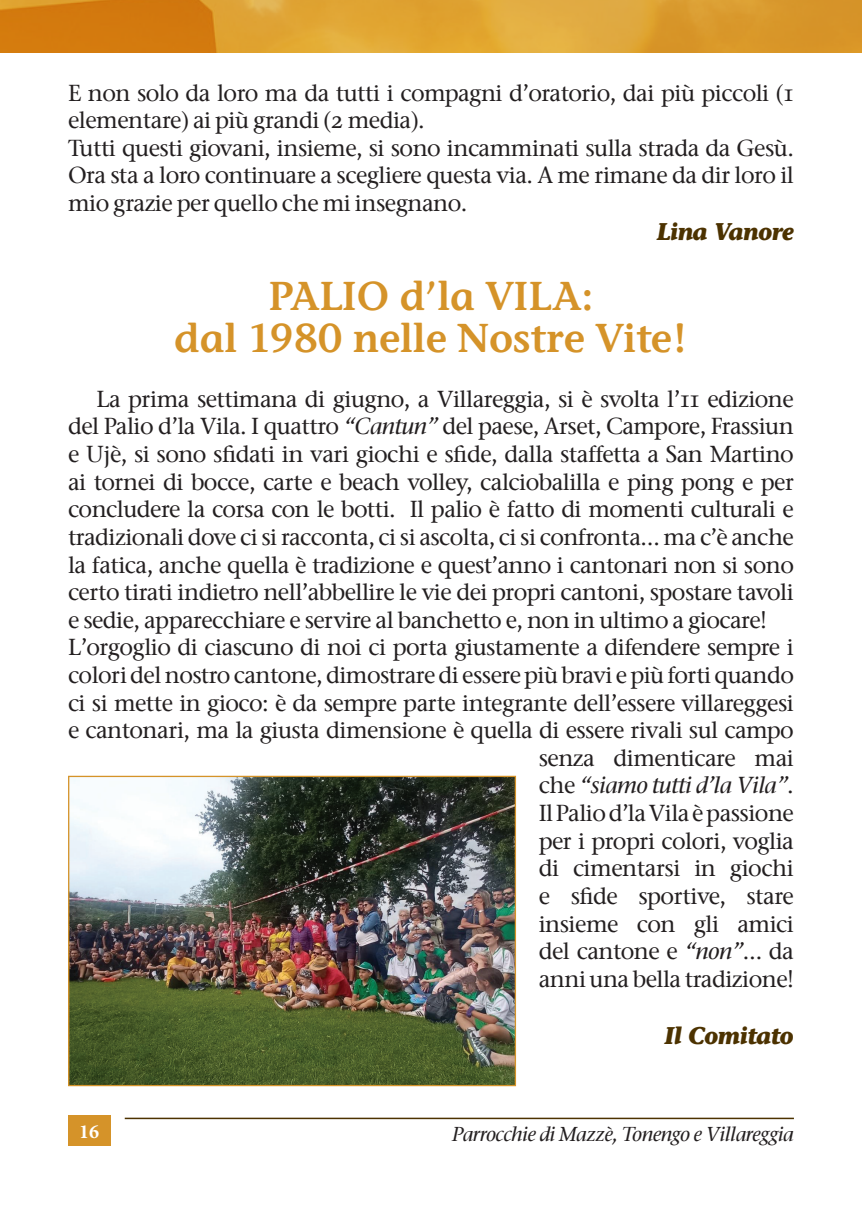
<style>
.page{position:relative;width:862px;height:1214px;background:#fff}
.page>*{position:absolute;margin:0;border:0;box-sizing:border-box;transform-origin:0 0}
.t1{font:40px/42px "Stone Inf Sem ITC Semi";color:#d59329;text-align:center}
.t2{font:italic 700 24px "Stone Inf OSITC";letter-spacing:-.025em;color:#4c3200}
.t3{font:500 23px/27.6px "Stone Serif OSITC";letter-spacing:-.025em;color:#231f20}
.t4{font:italic 500 23px "Stone Serif ITC";letter-spacing:-.025em;color:#231f20}
.t5{font:italic 500 20px "Stone Serif ITC";letter-spacing:-.025em;color:#231f20}
.t6{font:700 20px "Minion Pro";color:#fff}
.s1{font-family:"Stone Serif ITC";font-style:italic}
.s2{font-family:"Stone Serif OSITC";font-style:normal}
</style>
<div class="page">
<div style="left:68px;top:1115px;width:42px;height:30px;background:#d59329"></div>
<img style="left:0;top:0;width:862px;height:52px">
<hr style="left:125px;top:1117px;width:669px;height:1px;background:#4c3200">
<img style="left:70px;top:777px;width:444px;height:307px">
<div style="left:68px;top:775px;width:448px;height:311px;border:1px solid #d59329"></div>
<p class="t3" style="left:68px;top:78px;width:727px">E non solo da loro ma da tutti i compagni d’oratorio, dai più piccoli (1 elementare) ai più grandi (2 media).<br>Tutti questi giovani, insieme, si sono incamminati sulla strada da Gesù.<br>Ora sta a loro continuare a scegliere questa via. A me rimane da dir loro il mio grazie per quello che mi insegnano.</p>
<p class="t2" style="left:657px;top:217px;width:139px">Lina Vanore</p>
<h1 class="t1" style="left:174px;top:274px;width:515px">PALIO d’la VILA:<br>dal 1980 nelle Nostre Vite!</h1>
<p class="t3" style="left:96px;top:384px;width:699px">La prima settimana di giugno, a Villareggia, si è svolta l’11 edizione</p>
<p class="t3" style="left:68px;top:412px;width:727px">del Palio d’la Vila. I quattro <span class="s1">“Cantun”</span> del paese, Arset, Campore, Frassiun</p>
<p class="t3" style="left:68px;top:440px;width:727px">e Ujè, si sono sfidati in vari giochi e sfide, dalla staffetta a San Martino</p>
<p class="t3" style="left:68px;top:467px;width:727px">ai tornei di bocce, carte e beach volley, calciobalilla e ping pong e per</p>
<p class="t3" style="left:68px;top:495px;width:727px">concludere la corsa con le botti. Il palio è fatto di momenti culturali e</p>
<p class="t3" style="left:68px;top:522px;width:727px">tradizionali dove ci si racconta, ci si ascolta, ci si confronta… ma c’è anche</p>
<p class="t3" style="left:68px;top:550px;width:727px">la fatica, anche quella è tradizione e quest’anno i cantonari non si sono</p>
<p class="t3" style="left:68px;top:578px;width:727px">certo tirati indietro nell’abbellire le vie dei propri cantoni, spostare tavoli</p>
<p class="t3" style="left:68px;top:605px;width:700px">e sedie, apparecchiare e servire al banchetto e, non in ultimo a giocare!</p>
<p class="t3" style="left:68px;top:633px;width:727px">L’orgoglio di ciascuno di noi ci porta giustamente a difendere sempre i</p>
<p class="t3" style="left:68px;top:660px;width:727px">colori del nostro cantone, dimostrare di essere più bravi e più forti quando</p>
<p class="t3" style="left:68px;top:688px;width:727px">ci si mette in gioco: è da sempre parte integrante dell’essere villareggesi</p>
<p class="t3" style="left:68px;top:716px;width:727px">e cantonari, ma la giusta dimensione è quella di essere rivali sul campo</p>
<p class="t3" style="left:539px;top:743px;width:257px">senza dimenticare mai</p>
<p class="t4" style="left:539px;top:771px;width:257px"><span class="s2">che</span> “siamo tutti d’la Vila”<span class="s2">.</span></p>
<p class="t3" style="left:539px;top:798px;width:257px;text-align:justify">Il Palio d’la Vila è passione per i propri colori, voglia di cimentarsi in giochi e sfide sportive, stare insieme con gli amici del cantone e <span class="s1">“non”</span>… da anni una bella tradizione!</p>
<p class="t2" style="left:664px;top:1021px;width:131px">Il Comitato</p>
<p class="t6" style="left:79px;top:1117px;width:21px">16</p>
<p class="t5" style="left:452px;top:1121px;width:343px">Parrocchie di Mazzè, Tonengo e Villareggia</p>
</div>
